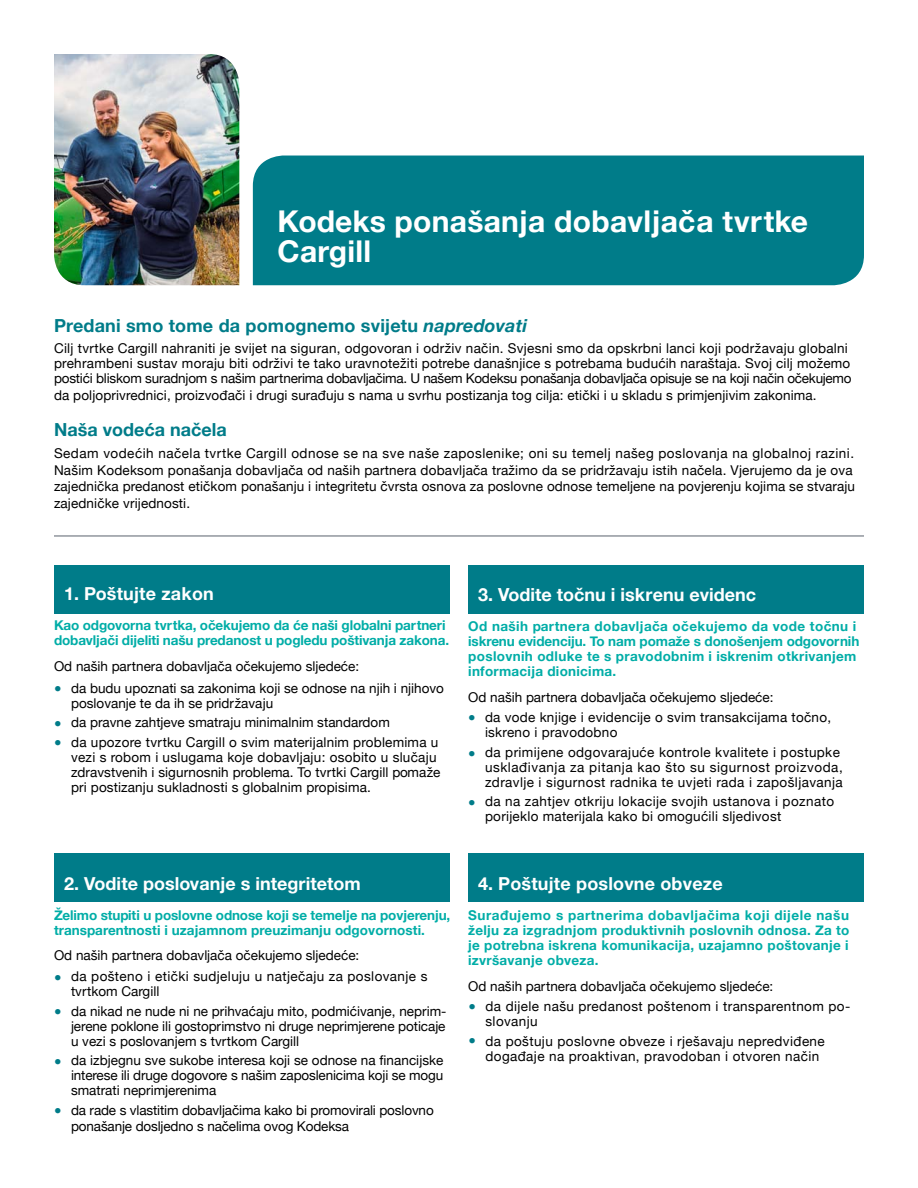
<style>
.page{position:relative;width:918px;height:1188px;background:#fff}
.page>*{position:absolute;margin:0;border:0;box-sizing:border-box;transform-origin:0 0}
.t1{font:700 30px/30px "Helvetica Neue";letter-spacing:.01em;color:#fff}
.t2{font:700 18px "Helvetica Neue LT Std";letter-spacing:.01em;color:#fff}
.t3{font:700 18px "Helvetica Neue";letter-spacing:.01em;color:#007c89}
.t4{font:700 18px "Helvetica Neue";color:#fff}
.t5{font:300 15px/19.2px "Helvetica Neue LT Std";color:#007c89}
.t6{font:13.5px/15px "Helvetica Neue";letter-spacing:.015em;color:#000}
.t7{font:700 13.5px/15px "Helvetica Neue";color:#00ada7}
.t8{font:700 13.5px/15px "Helvetica Neue";letter-spacing:.02em;color:#00ada7}
.t9{font:13.5px/16.5px "Helvetica Neue";letter-spacing:-.01em;color:#000}
.s1{font-style:italic}
</style>
<div class="page">
<div style="left:468px;top:854px;width:396px;height:48px;background:#007c89"></div>
<div style="left:468px;top:565px;width:396px;height:49px;background:#007c89"></div>
<div style="left:54px;top:854px;width:396px;height:48px;background:#007c89"></div>
<div style="left:54px;top:565px;width:396px;height:49px;background:#007c89"></div>
<div style="left:253px;top:156px;width:611px;height:129px;background:#007c89"></div>
<img style="left:54px;top:54px;width:185px;height:231px">
<hr style="left:54px;top:535px;width:810px;height:2px;background:#91969d">
<h1 class="t1" style="left:278px;top:207px;width:532px">Kodeks ponašanja dobavljača tvrtke<br>Cargill</h1>
<h2 class="t3" style="left:54px;top:312px;width:475px">Predani smo tome da pomognemo svijetu <span class="s1">napredovati</span></h2>
<p class="t6" style="left:54px;top:342px;width:799px">Cilj tvrtke Cargill nahraniti je svijet na siguran, odgovoran i održiv način. Svjesni smo da opskrbni lanci koji podržavaju globalni prehrambeni sustav moraju biti održivi te tako uravnotežiti potrebe današnjice s potrebama budućih naraštaja. Svoj cilj možemo postići bliskom suradnjom s našim partnerima dobavljačima. U našem Kodeksu ponašanja dobavljača opisuje se na koji način očekujemo</p>
<p class="t6" style="left:54px;top:388px;width:764px">da poljoprivrednici, proizvođači i drugi surađuju s nama u svrhu postizanja tog cilja: etički i u skladu s primjenjivim zakonima.</p>
<h2 class="t3" style="left:54px;top:415px;width:174px">Naša vodeća načela</h2>
<p class="t6" style="left:54px;top:446px;width:803px;line-height:16.5px">Sedam vodećih načela tvrtke Cargill odnose se na sve naše zaposlenike; oni su temelj našeg poslovanja na globalnoj razini.<br>Našim Kodeksom ponašanja dobavljača od naših partnera dobavljača tražimo da se pridržavaju istih načela. Vjerujemo da je ova zajednička predanost etičkom ponašanju i integritetu čvrsta osnova za poslovne odnose temeljene na povjerenju kojima se stvaraju zajedničke vrijednosti.</p>
<h2 class="t2" style="left:64px;top:583px;width:151px">1. Poštujte zakon</h2>
<p class="t7" style="left:54px;top:618px;width:397px">Kao odgovorna tvrtka, očekujemo da će naši globalni partneri dobavljači dijeliti našu predanost u pogledu poštivanja zakona.</p>
<p class="t6" style="left:54px;top:659px;width:307px">Od naših partnera dobavljača očekujemo sljedeće:</p>
<p class="t5" style="left:54px;top:679px;width:9px">•</p>
<p class="t5" style="left:54px;top:714px;width:9px">• •</p>
<p class="t6" style="left:71px;top:681px;width:374px">da budu upoznati sa zakonima koji se odnose na njih i njihovo poslovanje te da ih se pridržavaju</p>
<p class="t6" style="left:71px;top:713px;width:369px;line-height:19.5px">da pravne zahtjeve smatraju minimalnim standardom<br>da upozore tvrtku Cargill o svim materijalnim problemima u</p>
<p class="t6" style="left:71px;top:750px;width:371px">vezi s robom i uslugama koje dobavljaju: osobito u slučaju zdravstvenih i sigurnosnih problema. To tvrtki Cargill pomaže pri postizanju sukladnosti s globalnim propisima.</p>
<h2 class="t4" style="left:478px;top:581px;width:279px">3. Vodite točnu i iskrenu evidenc</h2>
<p class="t8" style="left:468px;top:619px;width:393px">Od naših partnera dobavljača očekujemo da vode točnu i iskrenu evidenciju. To nam pomaže s donošenjem odgovornih poslovnih odluke te s pravodobnim i iskrenim otkrivanjem informacija dionicima.</p>
<p class="t6" style="left:468px;top:690px;width:307px">Od naših partnera dobavljača očekujemo sljedeće:</p>
<p class="t5" style="left:468px;top:708px;width:9px">•</p>
<p class="t5" style="left:468px;top:743px;width:9px">•</p>
<p class="t5" style="left:468px;top:793px;width:9px">•</p>
<p class="t6" style="left:485px;top:711px;width:348px">da vode knjige i evidencije o svim transakcijama točno, iskreno i pravodobno</p>
<p class="t6" style="left:485px;top:745px;width:359px">da primijene odgovarajuće kontrole kvalitete i postupke usklađivanja za pitanja kao što su sigurnost proizvoda, zdravlje i sigurnost radnika te uvjeti rada i zapošljavanja</p>
<p class="t6" style="left:485px;top:795px;width:351px">da na zahtjev otkriju lokacije svojih ustanova i poznato porijeklo materijala kako bi omogućili sljedivost</p>
<h2 class="t2" style="left:64px;top:872px;width:298px">2. Vodite poslovanje s integritetom</h2>
<p class="t7" style="left:54px;top:908px;width:398px">Želimo stupiti u poslovne odnose koji se temelje na povjerenju, transparentnosti i uzajamnom preuzimanju odgovornosti.</p>
<p class="t6" style="left:54px;top:949px;width:307px">Od naših partnera dobavljača očekujemo sljedeće:</p>
<p class="t5" style="left:54px;top:968px;width:9px">•</p>
<p class="t5" style="left:54px;top:1002px;width:9px">•</p>
<p class="t5" style="left:54px;top:1052px;width:9px">•</p>
<p class="t5" style="left:54px;top:1101px;width:9px">•</p>
<p class="t6" style="left:71px;top:970px;width:358px">da pošteno i etički sudjeluju u natječaju za poslovanje s tvrtkom Cargill</p>
<p class="t6" style="left:71px;top:1004px;width:377px;text-align:justify">da nikad ne nude ni ne prihvaćaju mito, podmićivanje, neprim&shy;jerene poklone ili gostoprimstvo ni druge neprimjerene poticaje u vezi s poslovanjem s tvrtkom Cargill</p>
<p class="t6" style="left:71px;top:1054px;width:374px;text-align:justify">da izbjegnu sve sukobe interesa koji se odnose na financijske interese ili druge dogovore s našim zaposlenicima koji se mogu smatrati neprimjerenima</p>
<p class="t9" style="left:71px;top:1103px;width:364px">da rade s vlastitim dobavljačima kako bi promovirali poslovno ponašanje dosljedno s načelima ovog Kodeksa</p>
<h2 class="t2" style="left:478px;top:873px;width:246px">4. Poštujte poslovne obveze</h2>
<p class="t7" style="left:468px;top:908px;width:383px;text-align:justify">Surađujemo s partnerima dobavljačima koji dijele našu želju za izgradnjom produktivnih poslovnih odnosa. Za to je potrebna iskrena komunikacija, uzajamno poštovanje i izvršavanje obveza.</p>
<p class="t6" style="left:468px;top:979px;width:307px">Od naših partnera dobavljača očekujemo sljedeće:</p>
<p class="t5" style="left:469px;top:997px;width:9px">•</p>
<p class="t5" style="left:469px;top:1031px;width:9px">•</p>
<p class="t6" style="left:485px;top:1000px;width:366px">da dijele našu predanost poštenom i transparentnom po&shy;slovanju</p>
<p class="t6" style="left:485px;top:1034px;width:341px">da poštuju poslovne obveze i rješavaju nepredviđene događaje na proaktivan, pravodoban i otvoren način</p>
</div>
